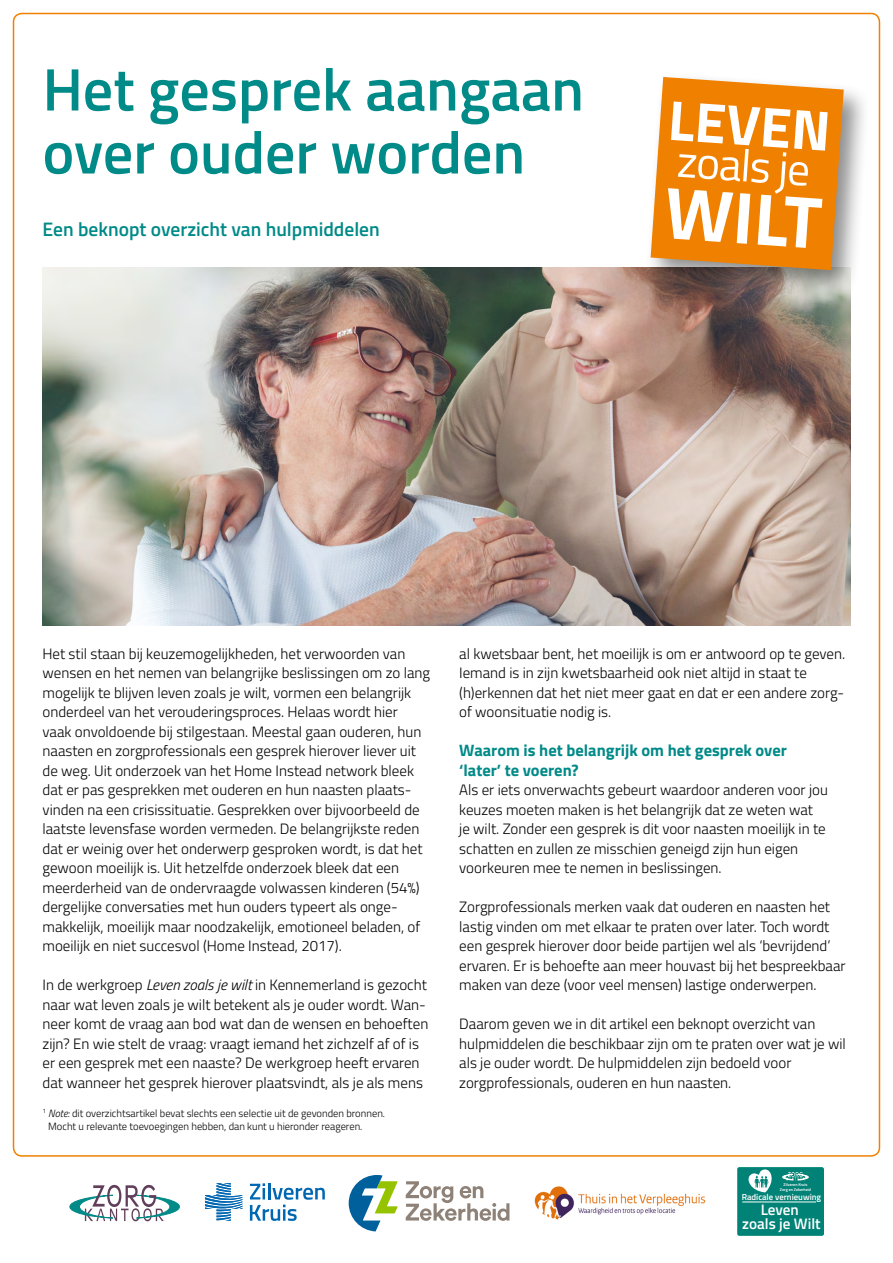
<style>
.page{position:relative;width:893px;height:1263px;background:#fff}
.page>*{position:absolute;margin:0;border:0;box-sizing:border-box;transform-origin:0 0}
.t1{font:600 60px/63px "Titillium Web";color:#008a88}
.intro{font:600 19.5px "Titillium Web";color:#008a88}
.tussenkopje{font:700 16.5px/19.5px "Titillium Web";color:#008a88}
.t2{font:600 15.15px/13.4px "Titillium Web";color:#fff;text-align:center}
.body{font:300 15px/19.5px "Titillium Web";color:#000}
.voetnoot{font:300 10.5px/13.5px "Titillium Web";color:#000}
.t3{font:600 8.7px "Titillium Web";color:#fff}
.t4{font:600 4.05px/4.9px "Titillium Web";color:#fff;text-align:center}
.s1{font-style:italic}
</style>
<div class="page">
<img style="left:43px;top:268px;width:807px;height:358px">
<svg style="left:69px;top:1185px;width:111px;height:36px"></svg>
<svg style="left:250px;top:1183px;width:75px;height:38px"></svg>
<svg style="left:205px;top:1183px;width:37px;height:38px"></svg>
<svg style="left:349px;top:1175px;width:49px;height:56px"></svg>
<svg style="left:406px;top:1181px;width:103px;height:40px"></svg>
<div style="left:737px;top:1167px;width:87px;height:69px;background:#008376;border-radius:2px"></div>
<svg style="left:782px;top:1172px;width:26px;height:8px"></svg>
<svg style="left:748px;top:1169px;width:24px;height:23px"></svg>
<hr style="left:742px;top:1202px;width:74px;height:1px;background:#fff">
<img style="left:534px;top:1186px;width:172px;height:34px">
<div style="left:644px;top:71px;width:228px;height:227px;background:#000;opacity:.45"></div>
<svg style="left:651px;top:77px;width:193px;height:193px"></svg>
<p class="t1" style="left:43px;top:55px;width:543px">Het gesprek aangaan over ouder worden</p>
<p class="intro" style="left:43px;top:214px;width:339px">Een beknopt overzicht van hulpmiddelen</p>
<p class="body" style="left:43px;top:643px;width:389px">Het stil staan bij keuzemogelijkheden, het verwoorden van wensen en het nemen van belangrijke beslissingen om zo lang mogelijk te blijven leven zoals je wilt, vormen een belangrijk onderdeel van het verouderingsproces. Helaas wordt hier vaak onvoldoende bij stilgestaan. Meestal gaan ouderen, hun naasten en zorgprofessionals een gesprek hierover liever uit de weg. Uit onderzoek van het Home Instead network bleek dat er pas gesprekken met ouderen en hun naasten plaats&shy;vinden na een crisissituatie. Gesprekken over bijvoorbeeld de laatste levensfase worden vermeden. De belangrijkste reden dat er weinig over het onderwerp gesproken wordt, is dat het gewoon moeilijk is. Uit hetzelfde onderzoek bleek dat een meerderheid van de ondervraagde volwassen kinderen (54%) dergelijke conversaties met hun ouders typeert als onge&shy;makkelijk, moeilijk maar noodzakelijk, emotioneel beladen, of moeilijk en niet succesvol (Home Instead, 2017).</p>
<p class="body" style="left:43px;top:974px;width:387px">In de werkgroep <span class="s1">Leven zoals je wilt</span> in Kennemerland is gezocht naar wat leven zoals je wilt betekent als je ouder wordt. Wan&shy;neer komt de vraag aan bod wat dan de wensen en behoeften zijn? En wie stelt de vraag: vraagt iemand het zichzelf af of is er een gesprek met een naaste? De werkgroep heeft ervaren dat wanneer het gesprek hierover plaatsvindt, als je als mens</p>
<p class="voetnoot" style="left:48px;top:1106px;width:338px;text-indent:-6px"><sup>1</sup> <span class="s1">Note:</span> dit overzichtsartikel bevat slechts een selectie uit de gevonden bronnen.<br>Mocht u relevante toevoegingen hebben, dan kunt u hieronder reageren.</p>
<p class="body" style="left:459px;top:643px;width:387px">al kwetsbaar bent, het moeilijk is om er antwoord op te geven.<br>Iemand is in zijn kwetsbaarheid ook niet altijd in staat te (h)erkennen dat het niet meer gaat en dat er een andere zorg&shy;of woonsituatie nodig is.</p>
<p class="tussenkopje" style="left:459px;top:740px;width:329px">Waarom is het belangrijk om het gesprek over ‘later’ te voeren?</p>
<p class="body" style="left:459px;top:779px;width:370px">Als er iets onverwachts gebeurt waardoor anderen voor jou keuzes moeten maken is het belangrijk dat ze weten wat<br>je wilt. Zonder een gesprek is dit voor naasten moeilijk in te schatten en zullen ze misschien geneigd zijn hun eigen voorkeuren mee te nemen in beslissingen.</p>
<p class="body" style="left:459px;top:896px;width:388px">Zorgprofessionals merken vaak dat ouderen en naasten het lastig vinden om met elkaar te praten over later. Toch wordt een gesprek hierover door beide partijen wel als ‘bevrijdend’ ervaren. Er is behoefte aan meer houvast bij het bespreekbaar maken van deze (voor veel mensen) lastige onderwerpen.</p>
<p class="body" style="left:459px;top:1013px;width:388px">Daarom geven we in dit artikel een beknopt overzicht van hulpmiddelen die beschikbaar zijn om te praten over wat je wil als je ouder wordt. De hulpmiddelen zijn bedoeld voor zorgprofessionals, ouderen en hun naasten.</p>
<p class="t4" style="left:780px;top:1181px;width:33px">Zilveren Kruis<br>Zorg en Zekerheid</p>
<p class="t3" style="left:742px;top:1190px;width:81px">Radicale vernieuwing</p>
<p class="t2" style="left:742px;top:1203px;width:80px">Leven<br>zoals je Wilt</p>
</div>
